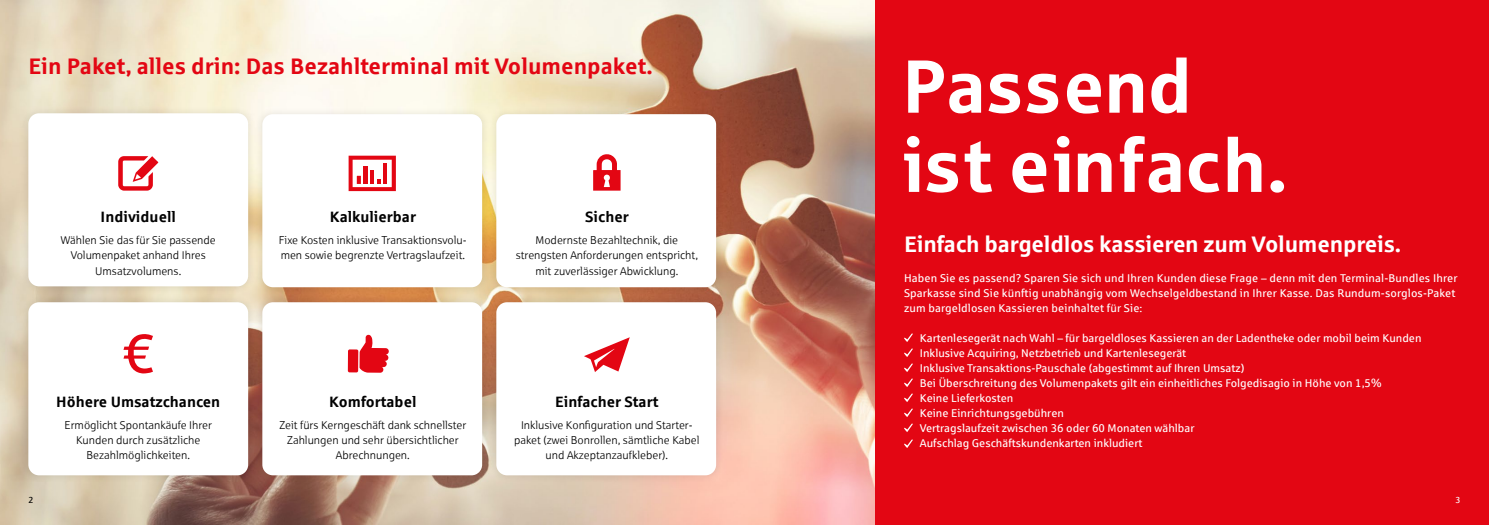
<style>
.page{position:relative;width:1489px;height:525px;background:#fff}
.page>*{position:absolute;margin:0;border:0;box-sizing:border-box;transform-origin:0 0}
.t1{font:75px/79.1px "Sparkasse Head";letter-spacing:.03em;color:#fff}
.t2{font:700 22.5px "Sparkasse Rg";color:#e30613}
.t3{font:700 22.5px "Sparkasse Rg";letter-spacing:-.01em;color:#fff}
.t4{font:700 15px "Sparkasse Rg";color:#000}
.t5{font:11.25px/15px "Sparkasse Rg";color:#fff}
.t6{font:11.25px/15px "Sparkasse Lt";color:#000;text-align:center}
.t7{font:8.75px "Sparkasse Rg";color:#000}
.t8{font:8.75px "Sparkasse Rg";color:#fff}
</style>
<div class="page">
<img style="left:0;top:0;width:875px;height:524px">
<div style="left:20px;top:105px;width:236px;height:189px;background:#000;opacity:.1"></div>
<div style="left:28px;top:113px;width:220px;height:173px;background:#fff;border-radius:11px"></div>
<div style="left:254px;top:294px;width:236px;height:189px;background:#000;opacity:.1"></div>
<div style="left:262px;top:302px;width:220px;height:173px;background:#fff;border-radius:11px"></div>
<div style="left:488px;top:294px;width:236px;height:189px;background:#000;opacity:.1"></div>
<div style="left:496px;top:302px;width:220px;height:173px;background:#fff;border-radius:11px"></div>
<div style="left:20px;top:294px;width:236px;height:189px;background:#000;opacity:.1"></div>
<div style="left:28px;top:302px;width:220px;height:173px;background:#fff;border-radius:11px"></div>
<div style="left:875px;top:0;width:613px;height:524px;background:#e30613"></div>
<svg style="left:904px;top:333px;width:8px;height:9px"></svg>
<svg style="left:904px;top:348px;width:8px;height:9px"></svg>
<svg style="left:904px;top:363px;width:8px;height:9px"></svg>
<svg style="left:904px;top:393px;width:8px;height:9px"></svg>
<svg style="left:904px;top:408px;width:8px;height:9px"></svg>
<svg style="left:904px;top:423px;width:8px;height:9px"></svg>
<div style="left:254px;top:106px;width:236px;height:189px;background:#000;opacity:.1"></div>
<div style="left:262px;top:114px;width:220px;height:173px;background:#fff;border-radius:11px"></div>
<div style="left:488px;top:106px;width:236px;height:189px;background:#000;opacity:.1"></div>
<div style="left:496px;top:114px;width:220px;height:173px;background:#fff;border-radius:11px"></div>
<svg style="left:348px;top:156px;width:48px;height:35px"></svg>
<svg style="left:118px;top:156px;width:40px;height:34px"></svg>
<svg style="left:359px;top:334px;width:30px;height:38px"></svg>
<div style="left:348px;top:349px;width:10px;height:23px;background:#e30613;border-radius:2px"></div>
<svg style="left:123px;top:334px;width:30px;height:39px"></svg>
<svg style="left:593px;top:154px;width:27px;height:36px"></svg>
<svg style="left:584px;top:337px;width:45px;height:35px"></svg>
<svg style="left:904px;top:378px;width:8px;height:9px"></svg>
<svg style="left:904px;top:439px;width:8px;height:9px"></svg>
<h2 class="t2" style="left:28px;top:51px;width:625px">Ein Paket, alles drin: Das Bezahlterminal mit Volumenpaket.</h2>
<h3 class="t4" style="left:101px;top:207px;width:77px">Individuell</h3>
<p class="t6" style="left:61px;top:233px;width:157px">Wählen Sie das für Sie passende<br>Volumenpaket anhand Ihres<br>Umsatzvolumens.</p>
<h3 class="t4" style="left:56px;top:391px;width:165px">Höhere Umsatzchancen</h3>
<p class="t6" style="left:65px;top:417px;width:149px">Ermöglicht Spontankäufe Ihrer<br>Kunden durch zusätzliche<br>Bezahlmöglichkeiten.</p>
<h3 class="t4" style="left:330px;top:207px;width:88px">Kalkulierbar</h3>
<p class="t6" style="left:279px;top:233px;width:189px;text-align:left">Fixe Kosten inklusive Transaktionsvolu&shy;men sowie begrenzte Vertragslaufzeit.</p>
<h3 class="t4" style="left:329px;top:391px;width:89px">Komfortabel</h3>
<p class="t6" style="left:279px;top:417px;width:188px">Zeit fürs Kerngeschäft dank schnellster<br>Zahlungen und sehr übersichtlicher<br>Abrechnungen.</p>
<h3 class="t4" style="left:585px;top:207px;width:45px">Sicher</h3>
<p class="t6" style="left:515px;top:233px;width:184px">Modernste Bezahltechnik, die strengsten Anforderungen entspricht, mit zuverlässiger Abwicklung.</p>
<h3 class="t4" style="left:555px;top:391px;width:105px">Einfacher Start</h3>
<p class="t6" style="left:514px;top:417px;width:187px">Inklusive Konfiguration und Starter&shy;paket (zwei Bonrollen, sämtliche Kabel und Akzeptanzaufkleber).</p>
<h1 class="t1" style="left:904px;top:44px;width:384px">Passend ist einfach.</h1>
<h2 class="t3" style="left:904px;top:229px;width:498px">Einfach bargeldlos kassieren zum Volumenpreis.</h2>
<p class="t5" style="left:904px;top:270px;width:555px">Haben Sie es passend? Sparen Sie sich und Ihren Kunden diese Frage – denn mit den Terminal-Bundles Ihrer<br>Sparkasse sind Sie künftig unabhängig vom Wechselgeldbestand in Ihrer Kasse. Das Rundum-sorglos-Paket zum bargeldlosen Kassieren beinhaltet für Sie:</p>
<p class="t5" style="left:919px;top:330px;width:503px">Kartenlesegerät nach Wahl – für bargeldloses Kassieren an der Ladentheke oder mobil beim Kunden Inklusive Acquiring, Netzbetrieb und Kartenlesegerät<br>Inklusive Transaktions-Pauschale (abgestimmt auf Ihren Umsatz)<br>Bei Überschreitung des Volumenpakets gilt ein einheitliches Folgedisagio in Höhe von 1,5%<br>Keine Lieferkosten<br>Keine Einrichtungsgebühren<br>Vertragslaufzeit zwischen 36 oder 60 Monaten wählbar<br>Aufschlag Geschäftskundenkarten inkludiert</p>
<p class="t7" style="left:28px;top:494px;width:7px">2</p>
<p class="t8" style="left:1455px;top:494px;width:7px">3</p>
</div>
